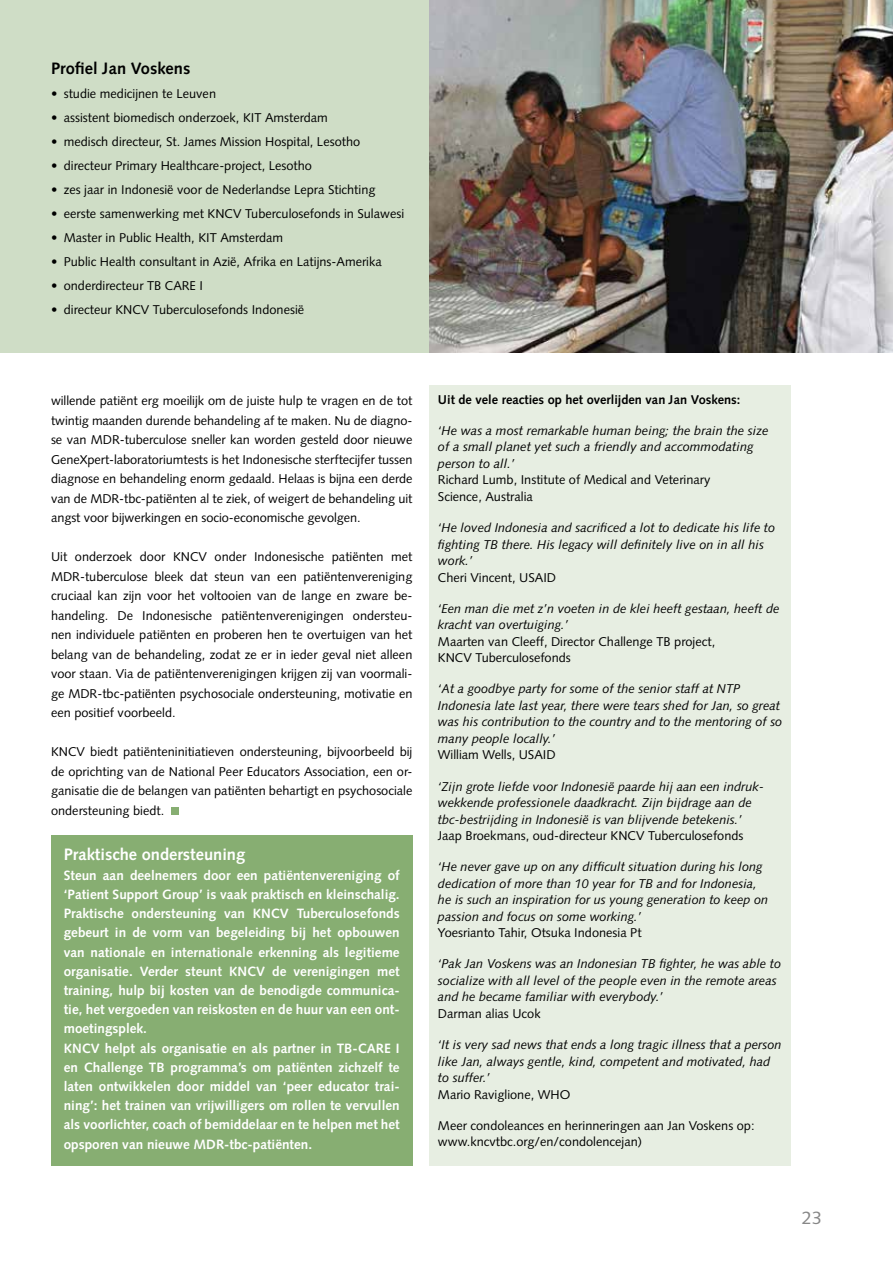
<style>
.page{position:relative;width:893px;height:1263px;background:#fff}
.page>*{position:absolute;margin:0;border:0;box-sizing:border-box;transform-origin:0 0}
.t1{font:18px "Syntax";color:#878787}
.t2{font:700 16.5px "Syntax";color:#fff}
.t3{font:700 16.5px "Syntax";color:#000}
.t4{font:700 13.5px/19.2px "Syntax";color:#fff}
.t5{font:12.75px/19.5px "Syntax";color:#000;text-align:justify}
.t6{font:italic 12.75px/16.5px "Syntax";color:#000}
.t7{font:700 12.75px "Syntax";color:#000}
</style>
<div class="page">
<div style="left:0;top:0;width:439px;height:353px;background:#cfddc6"></div>
<img style="left:429px;top:0;width:464px;height:353px">
<div style="left:171px;top:807px;width:7px;height:7px;background:#87ae72"></div>
<div style="left:429px;top:386px;width:362px;height:780px;background:#e7eee2"></div>
<div style="left:51px;top:835px;width:361px;height:331px;background:#87ae72"></div>
<p class="t3" style="left:51px;top:58px;width:141px">Profiel Jan Voskens</p>
<p class="t5" style="left:51px;top:83px;width:167px">• studie medicijnen te Leuven</p>
<p class="t5" style="left:51px;top:107px;width:278px">• assistent biomedisch onderzoek, KIT Amsterdam</p>
<p class="t5" style="left:51px;top:131px;width:311px">• medisch directeur, St. James Mission Hospital, Lesotho</p>
<p class="t5" style="left:51px;top:155px;width:263px">• directeur Primary Healthcare-project, Lesotho</p>
<p class="t5" style="left:51px;top:179px;width:326px">• zes jaar in Indonesië voor de Nederlandse Lepra Stichting</p>
<p class="t5" style="left:51px;top:203px;width:355px">• eerste samenwerking met KNCV Tuberculosefonds in Sulawesi</p>
<p class="t5" style="left:51px;top:227px;width:234px">• Master in Public Health, KIT Amsterdam</p>
<p class="t5" style="left:51px;top:251px;width:332px">• Public Health consultant in Azië, Afrika en Latijns-Amerika</p>
<p class="t5" style="left:51px;top:275px;width:154px">• onderdirecteur TB CARE I</p>
<p class="t5" style="left:51px;top:299px;width:255px">• directeur KNCV Tuberculosefonds Indonesië</p>
<p class="t5" style="left:51px;top:391px;width:363px">willende patiënt erg moeilijk om de juiste hulp te vragen en de tot twintig maanden durende behandeling af te maken. N u de diagno&shy;se van MDR-tuberculose sneller kan worden gesteld door nieuwe GeneXpert-laboratoriumtests is het Indonesische sterftecijfer tussen diagnose en behandeling enorm gedaald. Helaas is bijna een derde van de MDR-tbc-patiënten al te ziek, of weigert de behandeling uit angst voor bijwerkingen en socio-economische gevolgen.</p>
<p class="t5" style="left:51px;top:547px;width:363px">Uit onderzoek door KNCV onder Indonesische patiënten met MDR-tuberculose bleek dat steun van een patiëntenvereniging cruciaal kan zijn voor het voltooien van de lange en zware be&shy;handeling. De Indonesische patiëntenverenigingen ondersteu&shy;nen individuele patiënten en proberen hen te overtuigen van het belang van de behandeling, zodat ze er in ieder geval niet alleen voor staan. Via de patiëntenverenigingen krijgen zij van voormali&shy;ge MDR-tbc-patiënten psychosociale ondersteuning, motivatie en een positief voorbeeld.</p>
<p class="t5" style="left:51px;top:742px;width:363px">KNCV biedt patiënteninitiatieven ondersteuning, bijvoorbeeld bij de oprichting van de N ational Peer Educators Association, een or&shy;ganisatie die de belangen van patiënten behartigt en psychosociale ondersteuning biedt.</p>
<p class="t2" style="left:64px;top:845px;width:183px">Praktische ondersteuning</p>
<p class="t4" style="left:64px;top:865px;width:337px">Steun aan deelnemers door een patiëntenvereniging of ‘Patient Support Group’ is vaak praktisch en kleinschalig.<br>Praktische ondersteuning van KNCV Tuberculosefonds gebeurt in de vorm van begeleiding bij het opbouwen van nationale en internationale erkenning als legitieme organisatie. Verder steunt KNCV de verenigingen met training, hulp bij kosten van de benodigde communica&shy;tie, het vergoeden van reiskosten en de huur van een ont&shy;moetingsplek.<br>KNCV helpt als organisatie en als partner in TB-CARE</p>
<p class="t4" style="left:64px;top:1038px;width:337px;text-align:justify;text-indent:332px">I en Challenge TB programma’s om patiënten zichzelf te laten ontwikkelen door middel van ‘peer educator trai&shy;ning’: het trainen van vrijwilligers om rollen te vervullen als voorlichter, coach of bemiddelaar en te helpen met het opsporen van nieuwe MDR-tbc-patiënten.</p>
<p class="t7" style="left:438px;top:392px;width:304px">Uit de vele reacties op het overlijden van Jan Voskens:</p>
<p class="t6" style="left:438px;top:422px;width:332px">‘He was a most remarkable human being; the brain the size of a small planet yet such a friendly and accommodating person to all.’</p>
<p class="t5" style="left:438px;top:472px;width:274px;line-height:16.5px">Richard Lumb, Institute of Medical and Veterinary<br>Science, Australia</p>
<p class="t6" style="left:438px;top:519px;width:339px">‘He loved Indonesia and sacrificed a lot to dedicate his life to fighting TB there. His legacy will definitely live on in all his work.’</p>
<p class="t5" style="left:438px;top:567px;width:118px">Cheri Vincent, USAID</p>
<p class="t6" style="left:438px;top:600px;width:343px">‘Een man die met z’n voeten in de klei heeft gestaan, heeft de kracht van overtuiging.’</p>
<p class="t5" style="left:438px;top:633px;width:279px;line-height:16.5px">Maarten van Cleeff, Director Challenge TB project,<br>KN CV Tuberculosefonds</p>
<p class="t6" style="left:438px;top:681px;width:346px">‘At a goodbye party for some of the senior staff at NTP Indonesia late last year, there were tears shed for Jan, so great was his contribution to the country and to the mentoring of so many people locally.’</p>
<p class="t5" style="left:438px;top:745px;width:117px">William Wells, USAID</p>
<p class="t6" style="left:438px;top:778px;width:327px">‘Zijn grote liefde voor Indonesië paarde hij aan een indruk&shy;wekkende professionele daadkracht. Zijn bijdrage aan de tbc-bestrijding in Indonesië is van blijvende betekenis.’</p>
<p class="t5" style="left:438px;top:826px;width:307px">Jaap Broekmans, oud-directeur KNCV Tuberculosefonds</p>
<p class="t6" style="left:438px;top:858px;width:332px">‘He never gave up on any difficult situation during his long dedication of more than 10 year for TB and for Indonesia, he is such an inspiration for us young generation to keep on passion and focus on some working.’</p>
<p class="t5" style="left:438px;top:923px;width:205px">Yoesrianto Tahir, Otsuka Indonesia Pt</p>
<p class="t6" style="left:438px;top:956px;width:345px">‘Pak Jan Voskens was an Indonesian TB fighter, he was able to socialize with all level of the people even in the remote areas and he became familiar with everybody.’</p>
<p class="t5" style="left:438px;top:1004px;width:104px">Darman alias Ucok</p>
<p class="t6" style="left:438px;top:1036px;width:345px">‘It is very sad news that ends a long tragic illness that a person like Jan, always gentle, kind, competent and motivated, had to suffer.’</p>
<p class="t5" style="left:438px;top:1084px;width:134px">Mario Raviglione, WHO</p>
<p class="t5" style="left:438px;top:1117px;width:318px;line-height:16.5px">Meer condoleances en herinneringen aan Jan Voskens op: www.kncvtbc.org/en/condolencejan)</p>
<h1 class="t1" style="left:802px;top:1207px;width:22px">23</h1>
</div>
